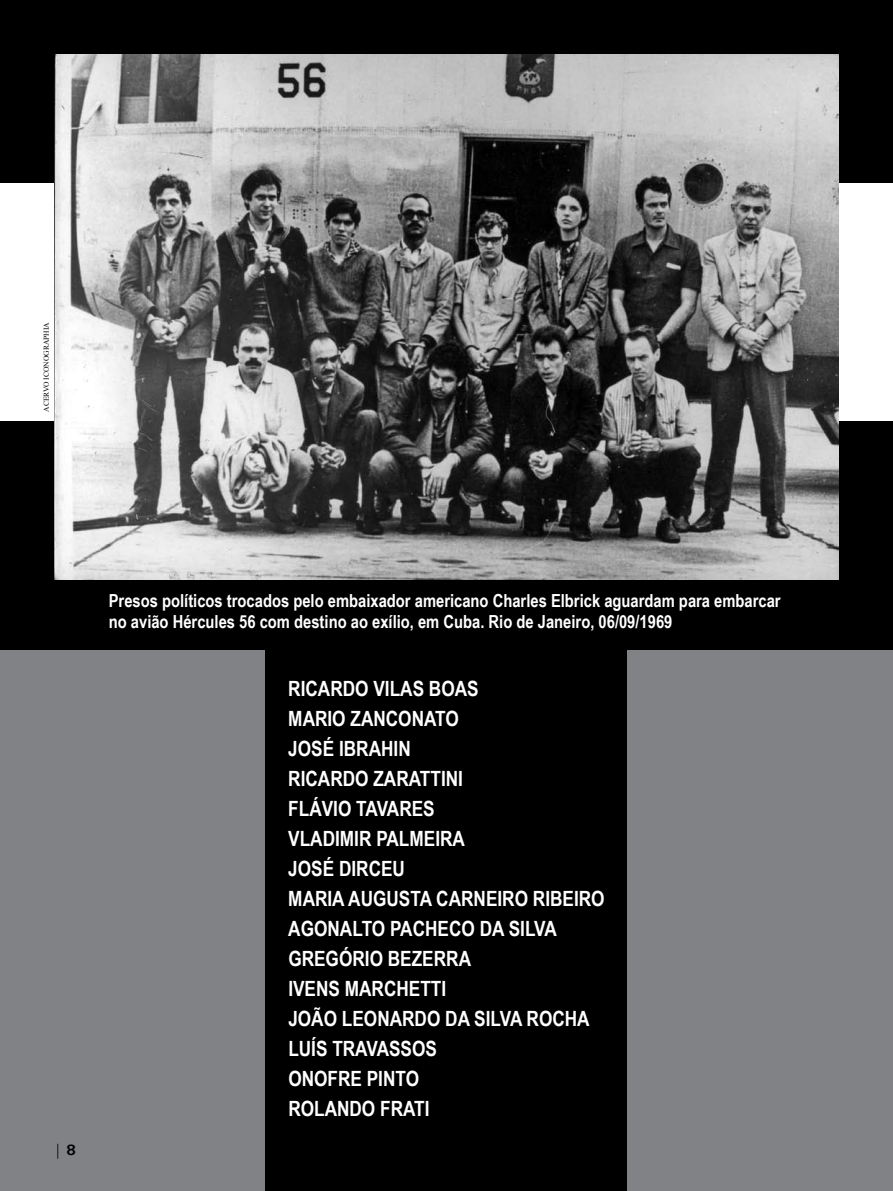
<style>
.page{position:relative;width:893px;height:1191px;background:#fff}
.page>*{position:absolute;margin:0;border:0;box-sizing:border-box;transform-origin:0 0}
.t1{font:700 21px/30px "Arial Narrow";color:#fff}
.t2{font:700 18px/21.6px "Arial Narrow";color:#fff}
.t3{font:700 15px "Univers";color:#000}
.t4{font:7.5px "Times New Roman";color:#000}
</style>
<div class="page">
<div style="left:0;top:556px;width:893px;height:635px;background:#808285"></div>
<div style="left:0;top:0;width:893px;height:183px;background:#000"></div>
<div style="left:0;top:421px;width:893px;height:228px;background:#000"></div>
<div style="left:266px;top:503px;width:361px;height:688px;background:#000"></div>
<img style="left:54px;top:54px;width:785px;height:525px">
<p class="t4" style="left:41px;top:412px;width:90px;rotate:-90deg">ACERVO ICONOGRAPHIA</p>
<p class="t3" style="left:54px;top:1140px;width:23px">| 8</p>
<p class="t2" style="left:109px;top:588px;width:674px">Presos políticos trocados pelo embaixador americano Charles Elbrick aguardam para embarcar no avião Hércules 56 com destino ao exílio, em Cuba. Rio de Janeiro, 06/09/1969</p>
<p class="t1" style="left:288px;top:672px;width:192px">RI CARDO VILAS BOAS<br>MARIO ZANCONATO<br>JOSÉ IBRAHIN<br>RI CARDO ZARATTINI<br>FLÁVIO TAVARES<br>VLADIMIR</p>
<p class="t1" style="left:376px;top:822px;width:35px">PALMEIR</p>
<p class="t1" style="left:453px;top:822px;width:14px">A</p>
<p class="t1" style="left:288px;top:852px;width:318px">JOSÉ DIRCEU<br>MARIA AUGUSTA CARNEIRO RI BEIRO<br>AGONALTO PACHECO DA SILVA<br>GREGÓRIO BEZERRA<br>IVENS MARCHETTI<br>JOÃO LEONARDO DA SILVA ROCHA<br>LUÍS TRAVASSOS<br>ONOFRE PINTO<br>ROLANDO FRATI</p>
</div>
